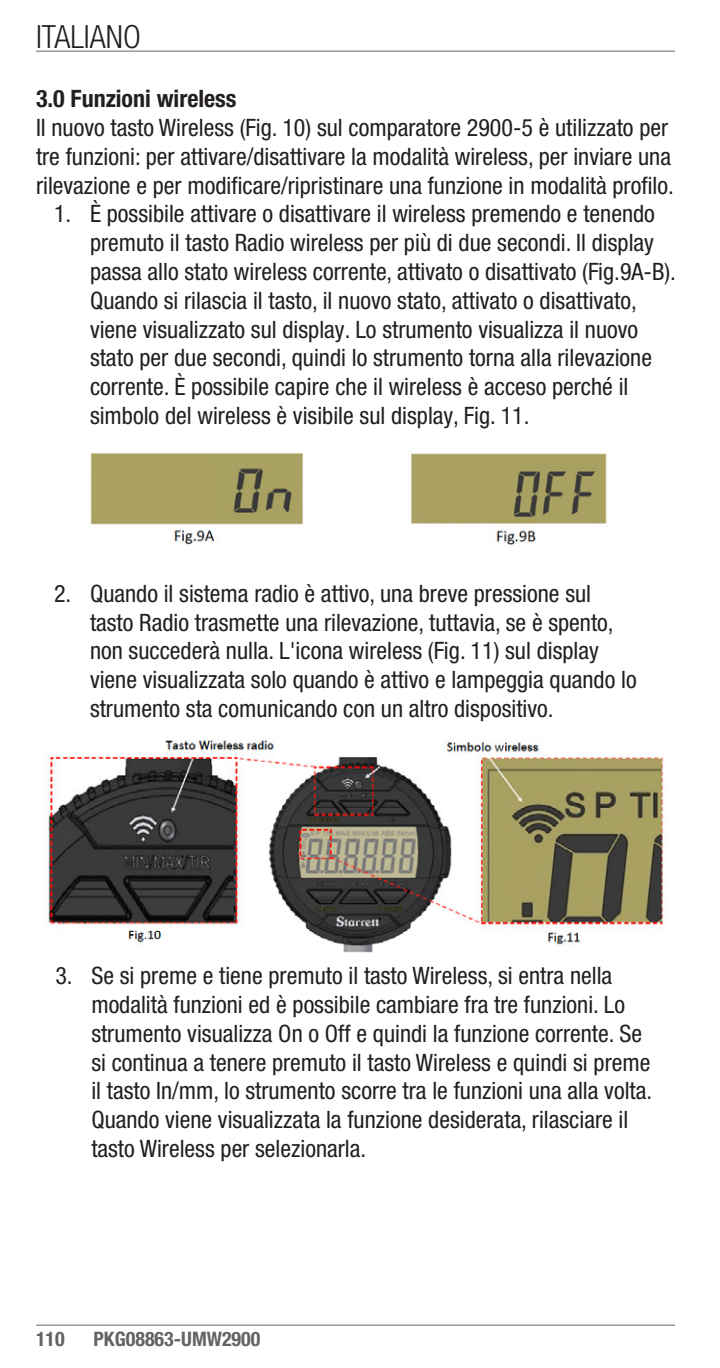
<style>
.page{position:relative;width:720px;height:1368px;background:#fff}
.page>*{position:absolute;margin:0;border:0;box-sizing:border-box;transform-origin:0 0}
.t1{font:300 condensed 32px "Helvetica Neue LT Pro";color:#231f20}
.Dash_List{font:condensed 24px/28.8px "Helvetica Neue LT Pro";color:#231f20}
.Dash_List-2{font:700 condensed 24px "Helvetica Neue LT Pro";color:#231f20}
.t2{font:700 condensed 20px "Helvetica Neue LT Pro";color:#636366}
</style>
<div class="page">
<hr style="left:36px;top:1324px;width:639px;height:2px;background:#636366">
<hr style="left:36px;top:50px;width:639px;height:2px;background:#636366">
<img style="left:90px;top:452px;width:517px;height:93px">
<img style="left:44px;top:739px;width:621px;height:213px">
<h1 class="t1" style="left:36px;top:18px;width:106px">ITALIANO</h1>
<p class="Dash_List-2" style="left:36px;top:84px;width:202px">3.0 Funzioni wireless</p>
<p class="Dash_List" style="left:36px;top:113px;width:639px">Il nuovo tasto Wireless (Fig. 10) sul comparatore 2900-5 è utilizzato per tre funzioni: per attivare/disattivare la modalità wireless, per inviare una rilevazione e per modificare/ripristinare una funzione in modalità profilo.</p>
<p class="Dash_List" style="left:90px;top:199px;width:588px;text-indent:-36px">1. È possibile attivare o disattivare il wireless premendo e tenendo premuto il tasto Radio wireless per più di due secondi. Il display passa allo stato wireless corrente, attivato o disattivato (Fig.9A-B).<br>Quando si rilascia il tasto, il nuovo stato, attivato o disattivato, viene visualizzato sul display. Lo strumento visualizza il nuovo stato per due secondi, quindi lo strumento torna alla rilevazione corrente. È possibile capire che il wireless è acceso perché il simbolo del wireless è visibile sul display, Fig. 11.</p>
<p class="Dash_List" style="left:90px;top:579px;width:548px;text-indent:-36px">2. Quando il sistema radio è attivo, una breve pressione sul tasto Radio trasmette una rilevazione, tuttavia, se è spento, non succederà nulla. L'icona wireless (Fig. 11) sul display viene visualizzata solo quando è attivo e lampeggia quando lo strumento sta comunicando con un altro dispositivo.</p>
<p class="Dash_List" style="left:91px;top:961px;width:562px;text-indent:-36px">3. Se si preme e tiene premuto il tasto Wireless, si entra nella modalità funzioni ed è possibile cambiare fra tre funzioni. Lo strumento visualizza On o Off e quindi la funzione corrente. Se si continua a tenere premuto il tasto Wireless e quindi si preme il tasto In/mm, lo strumento scorre tra le funzioni una alla volta.<br>Quando viene visualizzata la funzione desiderata, rilasciare il tasto Wireless per selezionarla.</p>
<p class="t2" style="left:36px;top:1327px;width:30px">110</p>
<p class="t2" style="left:94px;top:1327px;width:168px">PKG08863-UMW2900</p>
</div>
